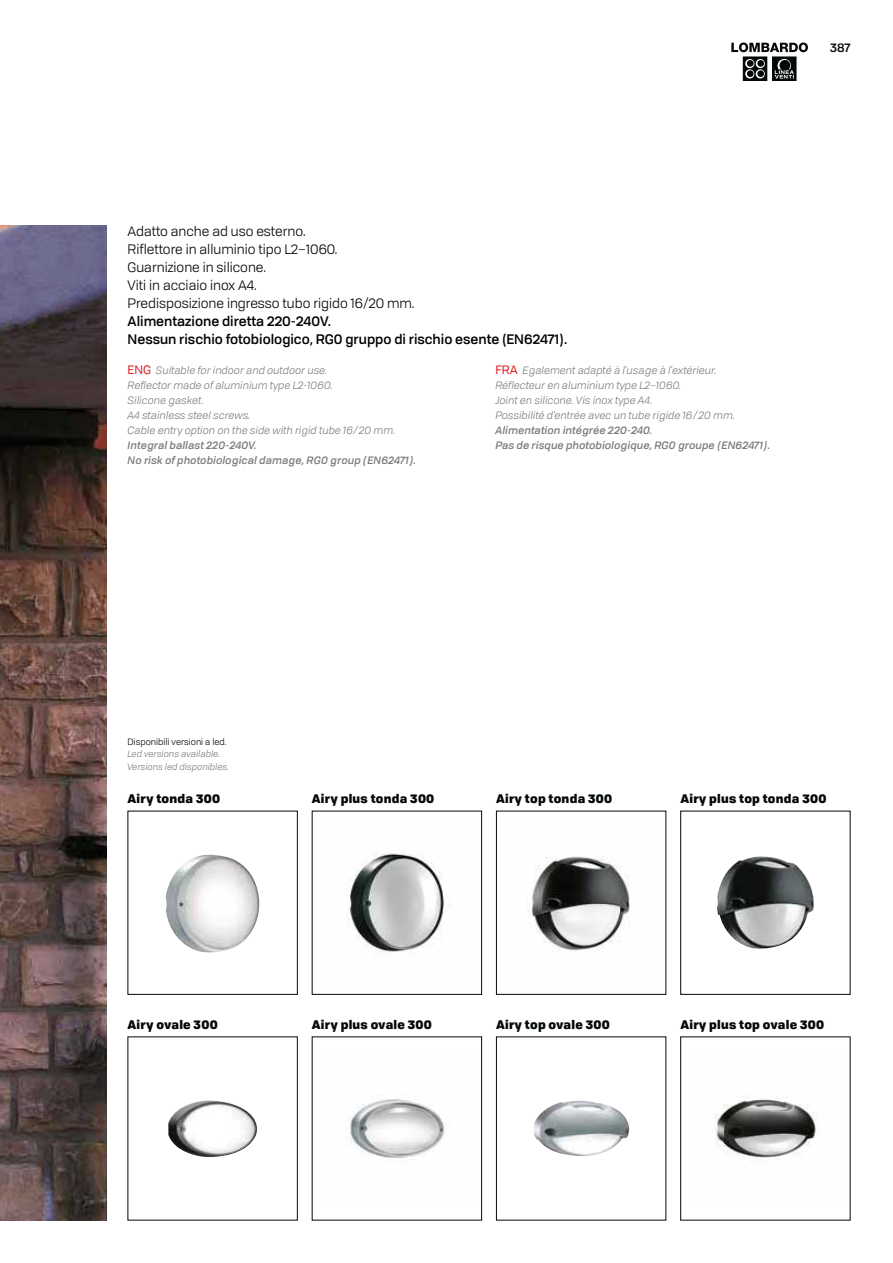
<style>
.page{position:relative;width:893px;height:1263px;background:#fff}
.page>*{position:absolute;margin:0;border:0;box-sizing:border-box;transform-origin:0 0}
.t1{font:13.5px/18px "Tofino";color:#010202}
.t2{font:500 13.5px/18px "Tofino";color:#010202}
.t3{font:900 12px "Tofino";letter-spacing:.02em;color:#040809}
.t4{font:500 12px "Tofino";color:#040809}
.t5{font:italic 10.5px/15px "Tofino";color:#7c7c7b}
.t6{font:italic 500 10.5px/15px "Tofino";color:#7c7c7b}
.t7{font:italic 9px/12.6px "Tofino";color:#7c7a79}
.t8{font:9px "Tofino";color:#040809}
.s1{font-style:normal;font-size:12px;color:#e21e26}
</style>
<div class="page">
<img style="left:0;top:225px;width:106px;height:995px">
<svg style="left:731px;top:43px;width:77px;height:38px"></svg>
<img style="left:168px;top:1100px;width:89px;height:57px">
<img style="left:346px;top:1095px;width:101px;height:64px">
<img style="left:347px;top:853px;width:102px;height:100px">
<div style="left:312px;top:811px;width:170px;height:184px;border:1px solid #040809"></div>
<img style="left:715px;top:1096px;width:103px;height:62px">
<img style="left:717px;top:856px;width:97px;height:93px">
<div style="left:680px;top:811px;width:170px;height:184px;border:1px solid #040809"></div>
<img style="left:166px;top:855px;width:94px;height:98px">
<div style="left:128px;top:811px;width:170px;height:184px;border:1px solid #040809"></div>
<img style="left:534px;top:1101px;width:95px;height:55px">
<img style="left:527px;top:856px;width:103px;height:96px">
<div style="left:496px;top:811px;width:170px;height:184px;border:1px solid #040809"></div>
<p class="t4" style="left:830px;top:42px;width:22px">387</p>
<p class="t1" style="left:128px;top:223px;width:288px">Adatto anche ad uso esterno.<br>Riflettore in alluminio tipo L2–1060.<br>Guarnizione in silicone.<br>Viti in acciaio inox A4.<br>Predisposizione ingresso tubo rigido 16/20 mm.</p>
<p class="t2" style="left:128px;top:313px;width:441px">Alimentazione diretta 220-240V.<br>Nessun rischio fotobiologico, RG0 gruppo di rischio esente (EN62471).</p>
<p class="t5" style="left:128px;top:364px;width:269px"><span class="s1">ENG</span> Suitable for indoor and outdoor use.<br>Reflector made of aluminium type L2-1060.<br>Silicone gasket.<br>A4 stainless steel screws.<br>Cable entry option on the side with rigid tube 16/20 mm.</p>
<p class="t6" style="left:128px;top:439px;width:290px">Integral ballast 220-240V.<br>No risk of photobiological damage, RG0 group (EN62471).</p>
<p class="t5" style="left:495px;top:364px;width:241px"><span class="s1">FRA</span> Egalement adapté à l'usage à l'extérieur.<br>Réflecteur en aluminium type L2–1060.<br>Joint en silicone. Vis inox type A4.<br>Possibilité d’entrée avec un tube rigide 16/20 mm.</p>
<p class="t6" style="left:495px;top:424px;width:276px">Alimentation intégrée 220-240.<br>Pas de risque photobiologique, RG0 groupe (EN62471).</p>
<p class="t8" style="left:128px;top:737px;width:100px">Disponibili versioni a led.</p>
<p class="t7" style="left:128px;top:748px;width:103px">Led versions available.<br>Versions led disponibles.</p>
<p class="t3" style="left:128px;top:794px;width:94px">Airy tonda 300</p>
<p class="t3" style="left:680px;top:794px;width:148px">Airy plus top tonda 300</p>
<p class="t3" style="left:312px;top:794px;width:124px">Airy plus tonda 300</p>
<p class="t3" style="left:496px;top:794px;width:118px">Airy top tonda 300</p>
<p class="t3" style="left:128px;top:1020px;width:92px">Airy ovale 300</p>
<p class="t3" style="left:312px;top:1020px;width:122px">Airy plus ovale 300</p>
<p class="t3" style="left:496px;top:1020px;width:115px">Airy top ovale 300</p>
<p class="t3" style="left:680px;top:1020px;width:145px">Airy plus top ovale 300</p>
</div>
